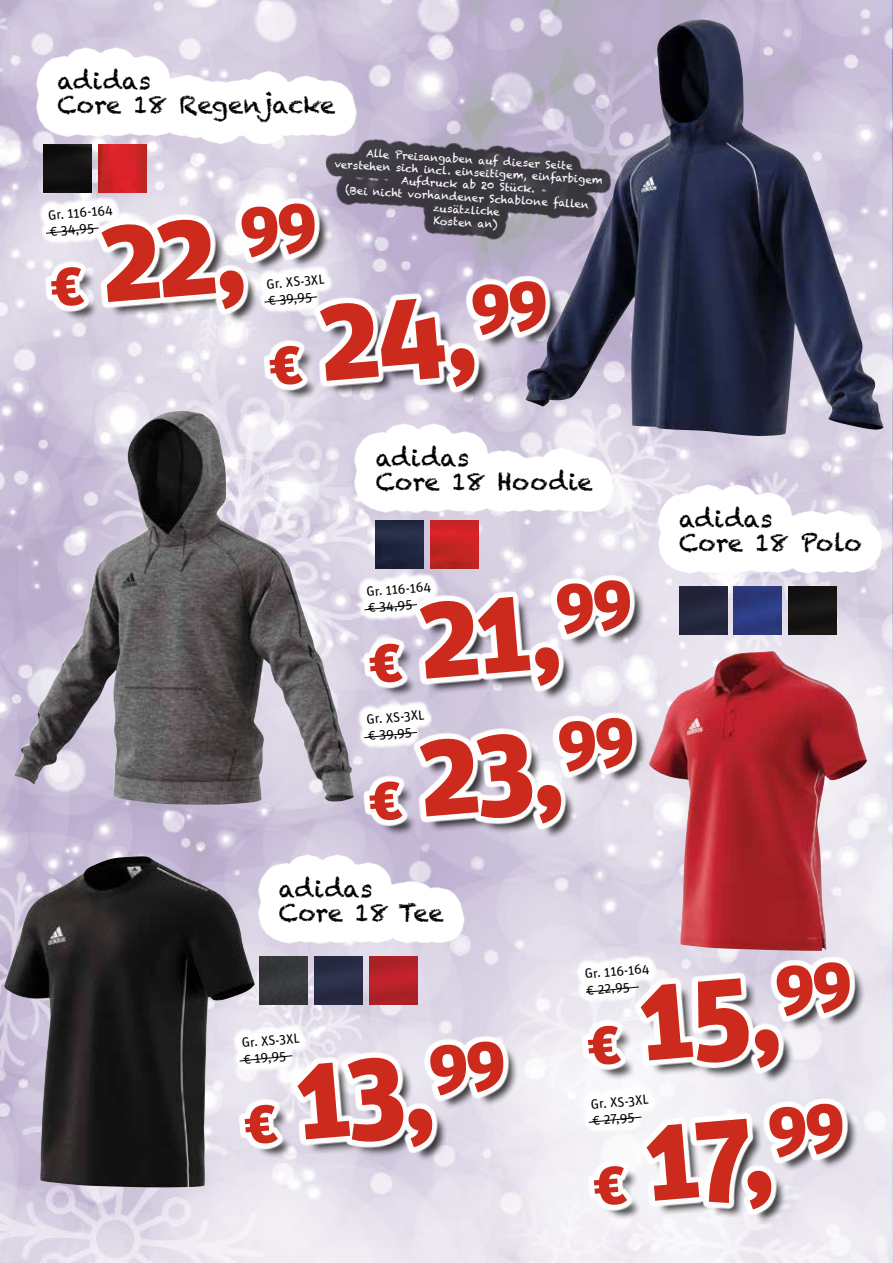
<style>
.page{position:relative;width:893px;height:1263px;background:#fff}
.page>*{position:absolute;margin:0;border:0;box-sizing:border-box;transform-origin:0 0}
.t1{font:900 115.65px "Unit OT";color:#cb2a1d}
.t2{font:24px/24px "Chalkduster";color:#000}
.t3{font:13.5px/16.2px "Unit OT";color:#000}
.t4{font:10.5px/12.6px "Chalkduster";color:#fff;text-align:center}
.s1{font-size:57.75px}
</style>
<div class="page">
<img style="left:0;top:0;width:893px;height:1263px">
<svg style="left:37px;top:47px;width:320px;height:97px"></svg>
<svg style="left:355px;top:424px;width:259px;height:89px"></svg>
<svg style="left:254px;top:1022px;width:262px;height:145px"></svg>
<img style="left:376px;top:521px;width:48px;height:48px">
<img style="left:14px;top:411px;width:163px;height:373px">
<img style="left:430px;top:521px;width:48px;height:48px">
<svg style="left:258px;top:855px;width:207px;height:89px"></svg>
<div style="left:260px;top:957px;width:48px;height:48px;background:#363839"></div>
<img style="left:315px;top:957px;width:48px;height:48px">
<img style="left:369px;top:957px;width:48px;height:48px">
<img style="left:4px;top:856px;width:250px;height:331px">
<svg style="left:658px;top:485px;width:224px;height:89px"></svg>
<img style="left:679px;top:586px;width:48px;height:48px">
<img style="left:734px;top:586px;width:48px;height:48px">
<svg style="left:574px;top:952px;width:288px;height:276px"></svg>
<img style="left:649px;top:651px;width:218px;height:300px">
<svg style="left:356px;top:570px;width:289px;height:274px"></svg>
<svg style="left:38px;top:135px;width:487px;height:273px"></svg>
<img style="left:525px;top:19px;width:270px;height:417px">
<div style="left:788px;top:586px;width:48px;height:48px;background:#151413"></div>
<h2 class="t2" style="left:57px;top:69px;width:280px">adidas<br>Core 18 Regenjacke</h2>
<p class="t4" style="left:336px;top:144px;width:270px;rotate:4deg">Alle Preisangaben auf dieser Seite<br>verstehen sich incl. einseitigem, einfarbigem<br>Aufdruck ab 20 Stück.<br>(Bei nicht vorhandener Schablone fallen zusätzliche<br>Kosten an)</p>
<h1 class="t1" style="left:40px;top:175px;width:273px;rotate:-5deg"><span class="s1">€</span> 22,<sup>99</sup></h1>
<p class="t3" style="left:47px;top:206px;width:66px;rotate:-5deg">Gr. 116-164 € 34,95</p>
<p class="t3" style="left:266px;top:274px;width:60px;rotate:-5deg">Gr. XS-3XL € 39,95</p>
<h1 class="t1" style="left:258px;top:253px;width:286px;rotate:-5deg"><span class="s1">€</span> 24,<sup>99</sup></h1>
<h2 class="t2" style="left:376px;top:445px;width:219px">adidas<br>Core 18 Hoodie</h2>
<h1 class="t1" style="left:358px;top:551px;width:270px;rotate:-5deg"><span class="s1">€</span> 21,<sup>99</sup></h1>
<p class="t3" style="left:365px;top:582px;width:66px;rotate:-5deg">Gr. 116-164 € 34,95</p>
<p class="t3" style="left:365px;top:710px;width:60px;rotate:-5deg">Gr. XS-3XL € 39,95</p>
<h1 class="t1" style="left:358px;top:689px;width:273px;rotate:-5deg"><span class="s1">€</span> 23,<sup>99</sup></h1>
<h2 class="t2" style="left:279px;top:876px;width:166px">adidas<br>Core 18 Tee</h2>
<h2 class="t2" style="left:679px;top:506px;width:184px">adidas<br>Core 18 Polo</h2>
<p class="t3" style="left:241px;top:1033px;width:60px;rotate:-5deg">Gr. XS-3XL € 19,95</p>
<h1 class="t1" style="left:233px;top:1012px;width:268px;rotate:-5deg"><span class="s1">€</span> 13,<sup>99</sup></h1>
<h1 class="t1" style="left:577px;top:933px;width:272px;rotate:-5deg"><span class="s1">€</span> 15,<sup>99</sup></h1>
<p class="t3" style="left:584px;top:964px;width:66px;rotate:-5deg">Gr. 116-164 € 22,95</p>
<p class="t3" style="left:590px;top:1095px;width:60px;rotate:-5deg">Gr. XS-3XL € 27,95</p>
<h1 class="t1" style="left:583px;top:1074px;width:258px;rotate:-5deg"><span class="s1">€</span> 17,<sup>99</sup></h1>
</div>
